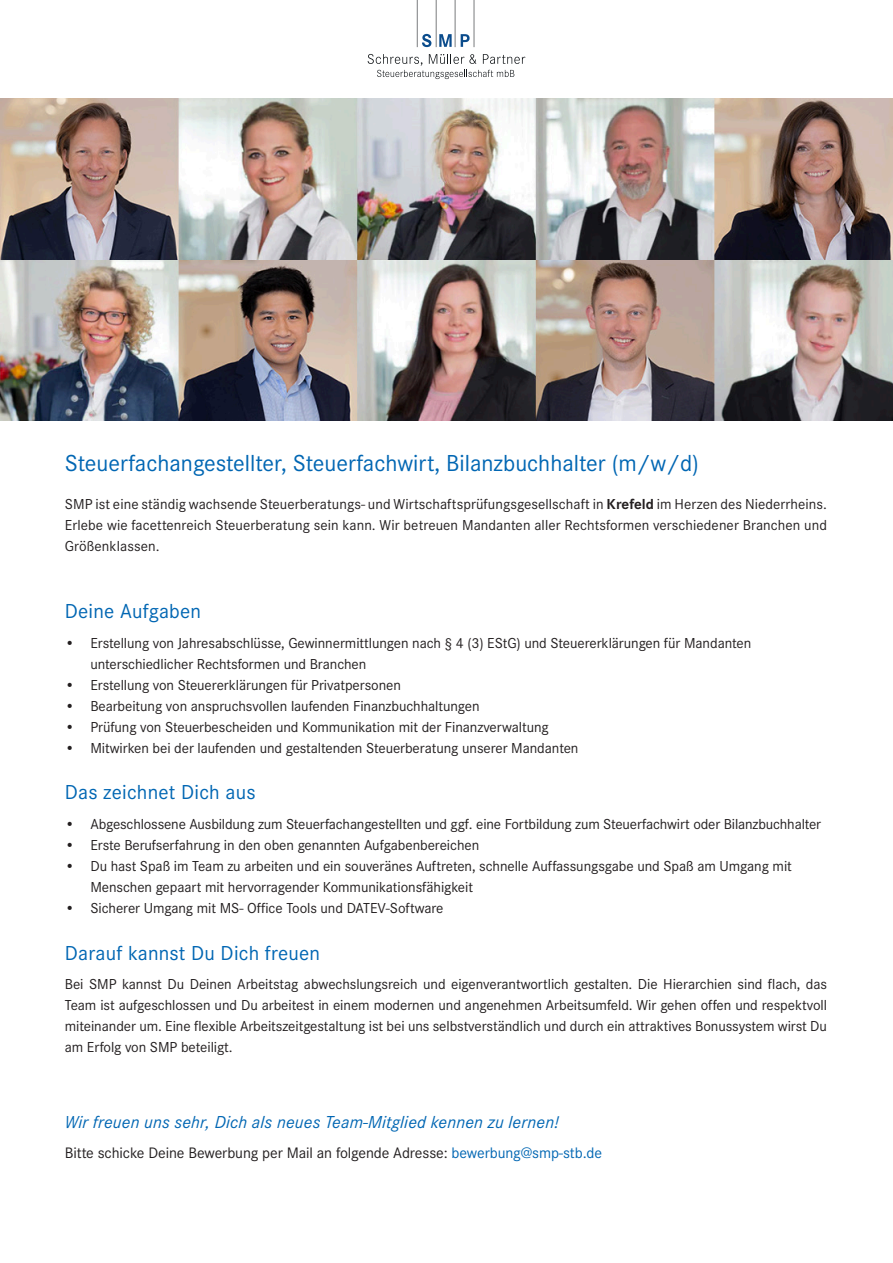
<style>
.page{position:relative;width:893px;height:1263px;background:#fff}
.page>*{position:absolute;margin:0;border:0;box-sizing:border-box;transform-origin:0 0}
.t1{font:24px "Corporate S";color:#0166b3}
.t2{font:21px "Corporate S";letter-spacing:.01em;color:#0166b3}
.t3{font:italic 18px "Corporate S";letter-spacing:.01em;color:#0166b3}
.t4{font:15.75px "Corporate S";letter-spacing:-.005em;color:#231f20}
.t5{font:15px/21px "Corporate S";letter-spacing:-.005em;color:#231f20;text-align:justify}
.s1{font-weight:700}
.s2{color:#0166b3}
</style>
<div class="page">
<hr style="left:474px;top:0;width:1px;height:47px;background:#15191c">
<hr style="left:455px;top:0;width:1px;height:47px;background:#15191c">
<hr style="left:436px;top:0;width:1px;height:47px;background:#15191c">
<hr style="left:417px;top:0;width:1px;height:47px;background:#15191c">
<svg style="left:422px;top:34px;width:9px;height:13px"></svg>
<svg style="left:439px;top:34px;width:13px;height:13px"></svg>
<svg style="left:461px;top:34px;width:9px;height:13px"></svg>
<svg style="left:368px;top:54px;width:157px;height:25px"></svg>
<img style="left:0;top:99px;width:893px;height:321px">
<h1 class="t1" style="left:65px;top:450px;width:636px">Steuerfachangestellter, Steuerfachwirt, Bilanzbuchhalter (m/w/d)</h1>
<p class="t5" style="left:65px;top:494px;width:764px">SMP ist eine ständig wachsende Steuerberatungs- und Wirtschaftsprüfungsgesellschaft in <span class="s1">Krefeld</span> im Herzen des Niederrheins.<br>Erlebe wie facettenreich Steuerberatung sein kann. Wir betreuen Mandanten aller Rechtsformen verschiedener Branchen und Größenklassen.</p>
<h2 class="t2" style="left:65px;top:600px;width:138px">Deine Aufgaben</h2>
<p class="t5" style="left:90px;top:633px;width:662px;text-indent:-26px">• Erstellung von Jahresabschlüsse, Gewinnermittlungen nach § 4 (3) EStG) und Steuererklärungen für Mandanten unterschiedlicher Rechtsformen und Branchen</p>
<p class="t5" style="left:65px;top:675px;width:338px">• Erstellung von Steuererklärungen für Privatpersonen</p>
<p class="t5" style="left:65px;top:696px;width:416px">• Bearbeitung von anspruchsvollen laufenden Finanzbuchhaltungen</p>
<p class="t5" style="left:65px;top:717px;width:485px">• Prüfung von Steuerbescheiden und Kommunikation mit der Finanzverwaltung</p>
<p class="t5" style="left:65px;top:738px;width:515px">• Mitwirken bei der laufenden und gestaltenden Steuerberatung unserer Mandanten</p>
<h2 class="t2" style="left:65px;top:781px;width:192px">Das zeichnet Dich aus</h2>
<p class="t5" style="left:65px;top:814px;width:758px">• Abgeschlossene Ausbildung zum Steuerfachangestellten und ggf. eine Fortbildung zum Steuerfachwirt oder Bilanzbuchhalter</p>
<p class="t5" style="left:65px;top:835px;width:416px">• Erste Berufserfahrung in den oben genannten Aufgabenbereichen</p>
<p class="t5" style="left:90px;top:856px;width:703px;text-indent:-26px">• Du hast Spaß im Team zu arbeiten und ein souveränes Auftreten, schnelle Auffassungsgabe und Spaß am Umgang mit<br>Menschen gepaart mit hervorragender Kommunikationsfähigkeit</p>
<p class="t5" style="left:65px;top:898px;width:380px">• Sicherer Umgang mit MS- Office Tools und DATEV-Software</p>
<h2 class="t2" style="left:65px;top:941px;width:257px">Darauf kannst Du Dich freuen</h2>
<p class="t5" style="left:65px;top:974px;width:764px">Bei SMP kannst Du Deinen Arbeitstag abwechslungsreich und eigenverantwortlich gestalten. Die Hierarchien sind flach, das Team ist aufgeschlossen und Du arbeitest in einem modernen und angenehmen Arbeitsumfeld. Wir gehen offen und respektvoll miteinander um. Eine flexible Arbeitszeitgestaltung ist bei uns selbstverständlich und durch ein attraktives Bonussystem wirst Du am Erfolg von SMP beteiligt.</p>
<p class="t3" style="left:65px;top:1112px;width:496px">Wir freuen uns sehr, Dich als neues Team-Mitglied kennen zu lernen!</p>
<p class="t4" style="left:65px;top:1144px;width:539px">Bitte schicke Deine Bewerbung per Mail an folgende Adresse: <span class="s2">bewerbung@smp-stb.de</span></p>
</div>
